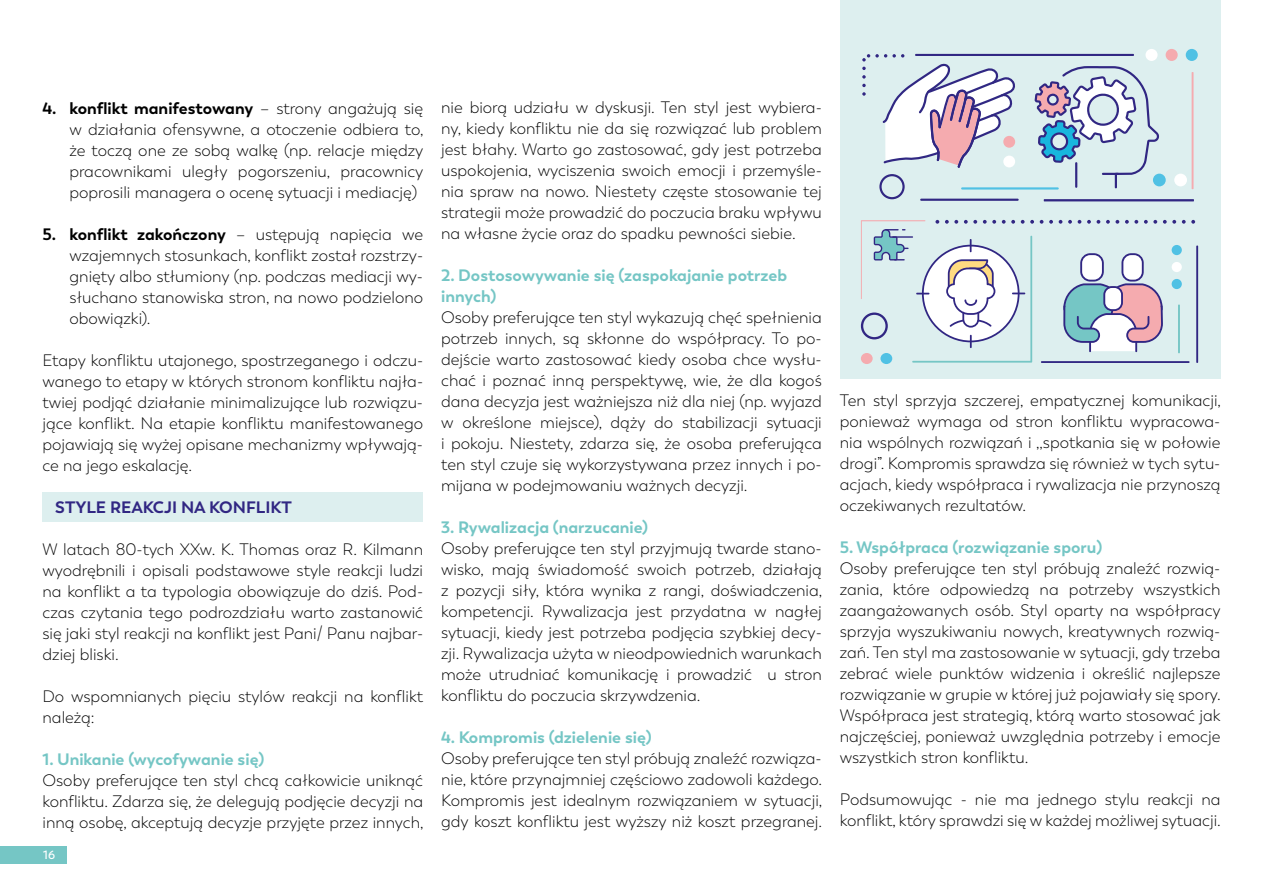
<style>
.page{position:relative;width:1263px;height:893px;background:#fff}
.page>*{position:absolute;margin:0;border:0;box-sizing:border-box;transform-origin:0 0}
.t1{font:300 16.5px/21px "Trenda";color:#000;text-align:justify}
.t2{font:700 16.5px/21px "Trenda";color:#75c6c5}
.t3{font:700 16.5px "Trenda";color:#312783}
.t4{font:600 12px "Trenda";color:#fff}
.s1{font-weight:700}
</style>
<div class="page">
<div style="left:840px;top:0;width:380px;height:378px;background:#ddefef"></div>
<svg style="left:1182px;top:220px;width:13px;height:4px"></svg>
<svg style="left:1163px;top:220px;width:13px;height:4px"></svg>
<svg style="left:1144px;top:220px;width:13px;height:4px"></svg>
<svg style="left:1125px;top:220px;width:13px;height:4px"></svg>
<svg style="left:1106px;top:220px;width:13px;height:4px"></svg>
<svg style="left:1087px;top:220px;width:13px;height:4px"></svg>
<svg style="left:1078px;top:220px;width:3px;height:4px"></svg>
<svg style="left:1068px;top:220px;width:4px;height:4px"></svg>
<svg style="left:1059px;top:220px;width:3px;height:4px"></svg>
<svg style="left:1049px;top:220px;width:4px;height:4px"></svg>
<svg style="left:1040px;top:220px;width:3px;height:4px"></svg>
<hr style="left:915px;top:54px;width:219px;height:2px;background:#312783">
<svg style="left:861px;top:220px;width:173px;height:143px"></svg>
<svg style="left:1044px;top:199px;width:150px;height:2px"></svg>
<div style="left:1186px;top:49px;width:12px;height:12px;background:#50c1e4;border-radius:50%"></div>
<div style="left:1145px;top:49px;width:12px;height:12px;background:#fff;border-radius:50%"></div>
<div style="left:1165px;top:49px;width:13px;height:12px;background:#f5abaf;border-radius:50%"></div>
<div style="left:1153px;top:174px;width:13px;height:12px;background:#50c1e4;border-radius:50%"></div>
<div style="left:1174px;top:174px;width:13px;height:12px;background:#fff;border-radius:50%"></div>
<svg style="left:1034px;top:66px;width:125px;height:122px"></svg>
<hr style="left:1191px;top:72px;width:2px;height:117px;background:#f5abaf">
<svg style="left:879px;top:174px;width:26px;height:25px"></svg>
<hr style="left:920px;top:199px;width:99px;height:2px;background:#312783">
<svg style="left:862px;top:54px;width:153px;height:114px"></svg>
<hr style="left:961px;top:187px;width:98px;height:3px;background:#50c1e4">
<div style="left:1172px;top:279px;width:10px;height:10px;background:#50c1e4;border-radius:50%"></div>
<div style="left:1172px;top:262px;width:10px;height:10px;background:#fff;border-radius:50%"></div>
<div style="left:1172px;top:245px;width:10px;height:10px;background:#50c1e4;border-radius:50%"></div>
<hr style="left:1041px;top:361px;width:148px;height:2px;background:#312783">
<hr style="left:1178px;top:304px;width:2px;height:49px;background:#75c6c5">
<svg style="left:1063px;top:253px;width:100px;height:99px"></svg>
<hr style="left:1196px;top:245px;width:2px;height:118px;background:#312783">
<div style="left:42px;top:492px;width:381px;height:30px;background:#ddefef"></div>
<div style="left:0;top:846px;width:67px;height:17px;background:#75c6c5"></div>
<p class="t1" style="left:70px;top:98px;width:356px;text-indent:-27px"><span class="s1">4. konflikt manifestowany</span> – strony angażują się w działania ofensywne, a otoczenie odbiera to, że toczą one ze sobą walkę (np. relacje między pracownikami uległy pogorszeniu, pracownicy poprosili managera o ocenę sytuacji i mediację)</p>
<p class="t1" style="left:70px;top:224px;width:355px;text-indent:-27px"><span class="s1">5. konflikt zakończony</span> – ustępują napięcia we wzajemnych stosunkach, konflikt został rozstrzy&shy;gnięty albo stłumiony (np. podczas mediacji wy&shy;słuchano stanowiska stron, na nowo podzielono obowiązki).</p>
<p class="t1" style="left:43px;top:350px;width:382px">Etapy konfliktu utajonego, spostrzeganego i odczu&shy;wanego to etapy w których stronom konfliktu najła&shy;twiej podjąć działanie minimalizujące lub rozwiązu&shy;jące konflikt. Na etapie konfliktu manifestowanego pojawiają się wyżej opisane mechanizmy wpływają&shy;ce na jego eskalację.</p>
<p class="t3" style="left:55px;top:497px;width:238px">STYLE REAKCJI NA KONFLIKT</p>
<p class="t1" style="left:43px;top:539px;width:382px">W latach 80-tych XXw. K. Thomas oraz R. Kilmann wyodrębnili i opisali podstawowe style reakcji ludzi na konflikt a ta typologia obowiązuje do dziś. Pod&shy;czas czytania tego podrozdziału warto zastanowić się jaki styl reakcji na konflikt jest Pani/ Panu najbar&shy;dziej bliski.</p>
<p class="t1" style="left:43px;top:686px;width:382px">Do wspomnianych pięciu stylów reakcji na konflikt należą:</p>
<p class="t2" style="left:43px;top:749px;width:223px">1. Unikanie (wycofywanie się)</p>
<p class="t1" style="left:43px;top:770px;width:383px">Osoby preferujące ten styl chcą całkowicie uniknąć konfliktu. Zdarza się, że delegują podjęcie decyzji na inną osobę, akceptują decyzje przyjęte przez innych,</p>
<p class="t4" style="left:43px;top:847px;width:13px">16</p>
<p class="t1" style="left:441px;top:97px;width:382px">nie biorą udziału w dyskusji. Ten styl jest wybiera&shy;ny, kiedy konfliktu nie da się rozwiązać lub problem jest błahy. Warto go zastosować, gdy jest potrzeba uspokojenia, wyciszenia swoich emocji i przemyśle&shy;nia spraw na nowo. Niestety częste stosowanie tej strategii może prowadzić do poczucia braku wpływu na własne życie oraz do spadku pewności siebie.</p>
<p class="t2" style="left:441px;top:265px;width:348px">2. Dostosowywanie się (zaspokajanie potrzeb innych)</p>
<p class="t1" style="left:441px;top:307px;width:382px">Osoby preferujące ten styl wykazują chęć spełnienia potrzeb innych, są skłonne do współpracy. To po&shy;dejście warto zastosować kiedy osoba chce wysłu&shy;chać i poznać inną perspektywę, wie, że dla kogoś dana decyzja jest ważniejsza niż dla niej (np. wyjazd w określone miejsce), dąży do stabilizacji sytuacji i pokoju. Niestety, zdarza się, że osoba preferująca ten styl czuje się wykorzystywana przez innych i po&shy;mijana w podejmowaniu ważnych decyzji.</p>
<p class="t2" style="left:441px;top:517px;width:208px">3. Rywalizacja (narzucanie)</p>
<p class="t1" style="left:441px;top:538px;width:383px">Osoby preferujące ten styl przyjmują twarde stano&shy;wisko, mają świadomość swoich potrzeb, działają z pozycji siły, która wynika z rangi, doświadczenia, kompetencji. Rywalizacja jest przydatna w nagłej sytuacji, kiedy jest potrzeba podjęcia szybkiej decy&shy;zji. Rywalizacja użyta w nieodpowiednich warunkach może utrudniać komunikację i prowadzić u stron konfliktu do poczucia skrzywdzenia.</p>
<p class="t2" style="left:441px;top:727px;width:212px">4. Kompromis (dzielenie się)</p>
<p class="t1" style="left:441px;top:748px;width:383px">Osoby preferujące ten styl próbują znaleźć rozwiąza&shy;nie, które przynajmniej częściowo zadowoli każdego.<br>Kompromis jest idealnym rozwiązaniem w sytuacji, gdy koszt konfliktu jest wyższy niż koszt przegranej.</p>
<p class="t1" style="left:840px;top:390px;width:383px">Ten styl sprzyja szczerej, empatycznej komunikacji, ponieważ wymaga od stron konfliktu wypracowa&shy;nia wspólnych rozwiązań i ,,spotkania się w połowie drogi”. Kompromis sprawdza się również w tych sytu&shy;acjach, kiedy współpraca i rywalizacja nie przynoszą oczekiwanych rezultatów.</p>
<p class="t2" style="left:840px;top:537px;width:264px">5. Współpraca (rozwiązanie sporu)</p>
<p class="t1" style="left:840px;top:558px;width:383px">Osoby preferujące ten styl próbują znaleźć rozwią&shy;zania, które odpowiedzą na potrzeby wszystkich zaangażowanych osób. Styl oparty na współpracy sprzyja wyszukiwaniu nowych, kreatywnych rozwią&shy;zań. Ten styl ma zastosowanie w sytuacji, gdy trzeba zebrać wiele punktów widzenia i określić najlepsze rozwiązanie w grupie w której już pojawiały się spory.<br>Współpraca jest strategią, którą warto stosować jak najczęściej, ponieważ uwzględnia potrzeby i emocje wszystkich stron konfliktu.</p>
<p class="t1" style="left:840px;top:789px;width:383px">Podsumowując - nie ma jednego stylu reakcji na konflikt, który sprawdzi się w każdej możliwej sytuacji.</p>
</div>
